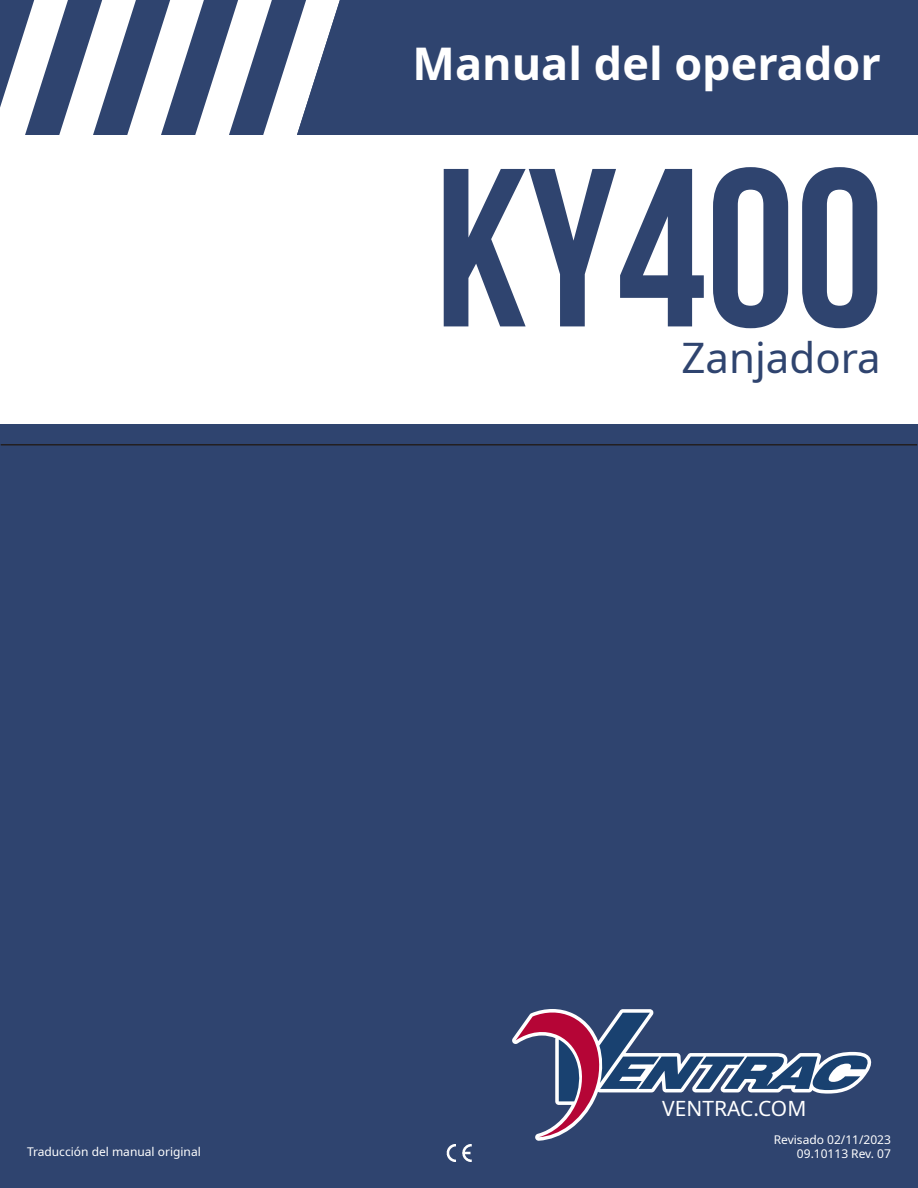
<style>
.page{position:relative;width:918px;height:1188px;background:#fff}
.page>*{position:absolute;margin:0;border:0;box-sizing:border-box;transform-origin:0 0}
.t1{font:700 225px "Bebas Neue";color:#2f446f}
.t2{font:700 45px "Noto Sans";color:#fff}
.t3{font:42px "Noto Sans";color:#2f446f}
.t4{font:21px "Noto Sans";color:#fff}
.t5{font:12px "Noto Sans";color:#fff}
</style>
<div class="page">
<div style="left:0;top:424px;width:918px;height:764px;background:#2f446f"></div>
<hr style="left:1px;top:444px;width:916px;height:2px;background:#231f20">
<img style="left:447px;top:1144px;width:24px;height:17px">
<svg style="left:0;top:0;width:321px;height:135px"></svg>
<div style="left:321px;top:0;width:597px;height:135px;background:#2f446f"></div>
<svg style="left:512px;top:1009px;width:141px;height:132px"></svg>
<svg style="left:516px;top:1011px;width:356px;height:126px"></svg>
<h2 class="t2" style="left:413px;top:32px;width:470px">Manual del operador</h2>
<h1 class="t1" style="left:435px;top:125px;width:451px">KY400</h1>
<h3 class="t3" style="left:682px;top:328px;width:201px">Zanjadora</h3>
<h3 class="t4" style="left:662px;top:1093px;width:146px">VENTRAC.COM</h3>
<p class="t5" style="left:774px;top:1131px;width:119px">Revisado 02/11/2023</p>
<p class="t5" style="left:27px;top:1143px;width:175px">Traducción del manual original</p>
<p class="t5" style="left:797px;top:1146px;width:96px">09.10113 Rev. 07</p>
</div>
